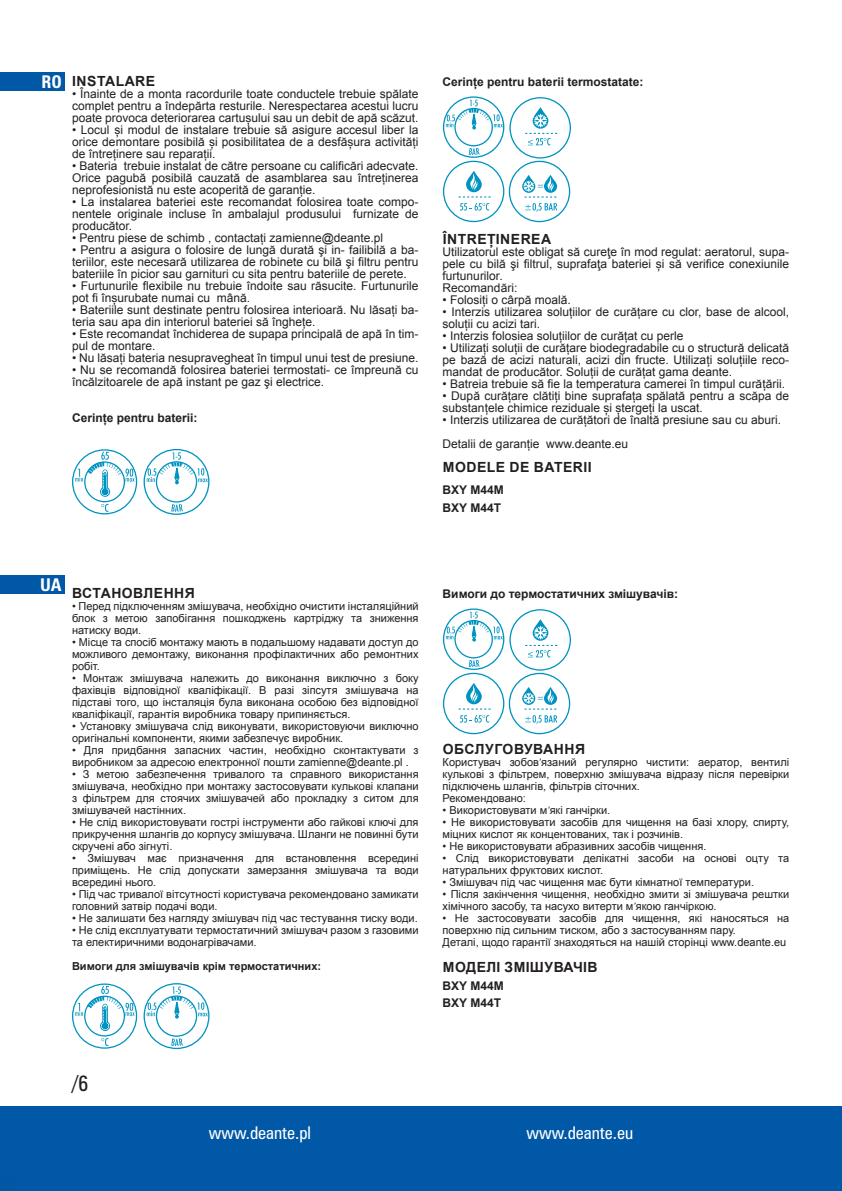
<style>
.page{position:relative;width:842px;height:1191px;background:#fff}
.page>*{position:absolute;margin:0;border:0;box-sizing:border-box;transform-origin:0 0}
.t1{font:20px "Zurich Cn PL";color:#231f20}
.t2{font:16px "Zurich Cn PL";color:#fff}
.t3{font:700 16px "Zurich Cn PL";color:#fff}
.t4{font:700 14px "Arial";letter-spacing:.035em;color:#231f20}
.t5{font:12px/12px "Arial";color:#231f20}
.t6{font:700 12px/17.6px "Arial";color:#231f20}
.t7{font:11px/12px "Arial";color:#231f20}
.t8{font:700 11px "Arial";color:#231f20}
</style>
<div class="page">
<div style="left:0;top:1106px;width:842px;height:85px;background:#0158a6"></div>
<div style="left:0;top:72px;width:65px;height:18px;background:#0158a6"></div>
<div style="left:0;top:575px;width:65px;height:19px;background:#0158a6"></div>
<div style="left:144px;top:449px;width:65px;height:66px;border:1px solid #0093c1;border-radius:50%"></div>
<div style="left:156px;top:461px;width:41px;height:41px;border:1px solid #0093c1;border-radius:50%"></div>
<svg style="left:171px;top:504px;width:12px;height:8px"></svg>
<svg style="left:147px;top:452px;width:61px;height:32px"></svg>
<div style="left:72px;top:449px;width:65px;height:65px;border:1px solid #0093c1;border-radius:50%"></div>
<div style="left:84px;top:461px;width:41px;height:41px;border:1px solid #0093c1;border-radius:50%"></div>
<svg style="left:101px;top:504px;width:7px;height:8px"></svg>
<svg style="left:75px;top:452px;width:60px;height:45px"></svg>
<div style="left:144px;top:983px;width:65px;height:66px;border:1px solid #0093c1;border-radius:50%"></div>
<div style="left:156px;top:995px;width:41px;height:41px;border:1px solid #0093c1;border-radius:50%"></div>
<svg style="left:171px;top:1038px;width:12px;height:8px"></svg>
<svg style="left:147px;top:986px;width:61px;height:32px"></svg>
<div style="left:72px;top:983px;width:65px;height:65px;border:1px solid #0093c1;border-radius:50%"></div>
<div style="left:84px;top:995px;width:41px;height:41px;border:1px solid #0093c1;border-radius:50%"></div>
<svg style="left:101px;top:1038px;width:7px;height:8px"></svg>
<svg style="left:75px;top:986px;width:60px;height:45px"></svg>
<div style="left:443px;top:161px;width:61px;height:61px;border:1px solid #0093c1;border-radius:50%"></div>
<svg style="left:459px;top:174px;width:32px;height:23px"></svg>
<div style="left:509px;top:161px;width:61px;height:61px;border:1px solid #0093c1;border-radius:50%"></div>
<svg style="left:522px;top:175px;width:34px;height:22px"></svg>
<svg style="left:460px;top:203px;width:29px;height:7px"></svg>
<svg style="left:525px;top:203px;width:32px;height:9px"></svg>
<svg style="left:446px;top:96px;width:125px;height:63px"></svg>
<div style="left:443px;top:673px;width:61px;height:61px;border:1px solid #0093c1;border-radius:50%"></div>
<svg style="left:459px;top:685px;width:32px;height:24px"></svg>
<div style="left:509px;top:673px;width:61px;height:61px;border:1px solid #0093c1;border-radius:50%"></div>
<svg style="left:522px;top:687px;width:34px;height:22px"></svg>
<svg style="left:460px;top:715px;width:29px;height:7px"></svg>
<svg style="left:525px;top:715px;width:32px;height:9px"></svg>
<svg style="left:446px;top:608px;width:125px;height:63px"></svg>
<h2 class="t3" style="left:41px;top:71px;width:22px">RO</h2>
<p class="t4" style="left:72px;top:71px;width:15px">Instalare</p>
<p class="t5" style="left:72px;top:88px;width:348px;text-align:justify">• Înainte de a monta racordurile toate conductele trebuie spălate complet pentru a îndepărta resturile. Nerespectarea acestui lucru poate provoca deteriorarea cartușului sau un debit de apă scăzut.</p>
<p class="t5" style="left:72px;top:124px;width:348px;text-align:justify">• Locul și modul de instalare trebuie să asigure accesul liber la orice demontare posibilă și posibilitatea de a desfășura activități de întreținere sau reparații.</p>
<p class="t5" style="left:72px;top:160px;width:348px;text-align:justify">• Bateria trebuie instalat de către persoane cu calificări adecvate.<br>Orice pagubă posibilă cauzată de asamblarea sau întreținerea neprofesionistă nu este acoperită de garanție.</p>
<p class="t5" style="left:72px;top:196px;width:348px;text-align:justify">• La instalarea bateriei este recomandat folosirea toate compo&shy;nentele originale incluse în ambalajul produsului furnizate de producător.</p>
<p class="t5" style="left:72px;top:232px;width:313px">• Pentru piese de schimb , contactați zamienne@deante.pl</p>
<p class="t5" style="left:72px;top:244px;width:348px;text-align:justify">• Pentru a asigura o folosire de lungă durată şi in- failibilă a ba&shy;teriilor, este necesară utilizarea de robinete cu bilă şi filtru pentru bateriile în picior sau garnituri cu sita pentru bateriile de perete.</p>
<p class="t5" style="left:72px;top:280px;width:348px">• Furtunurile flexibile nu trebuie îndoite sau răsucite. Furtunurile pot fi înșurubate numai cu mână.</p>
<p class="t5" style="left:72px;top:304px;width:348px">• Bateriile sunt destinate pentru folosirea interioară. Nu lăsați ba&shy;teria sau apa din interiorul bateriei să înghețe.</p>
<p class="t5" style="left:72px;top:328px;width:348px">• Este recomandat închiderea de supapa principală de apă în tim&shy;pul de montare.</p>
<p class="t5" style="left:72px;top:352px;width:348px">• Nu lăsați bateria nesupravegheat în timpul unui test de presiune.</p>
<p class="t5" style="left:72px;top:364px;width:348px">• Nu se recomandă folosirea bateriei termostati- ce împreună cu încălzitoarele de apă instant pe gaz şi electrice.</p>
<p class="t6" style="left:72px;top:409px;width:127px">Cerințe pentru baterii:</p>
<p class="t6" style="left:443px;top:73px;width:202px">Cerințe pentru baterii termostatate:</p>
<p class="t4" style="left:443px;top:229px;width:15px">Întreținerea</p>
<p class="t5" style="left:443px;top:246px;width:348px">Utilizatorul este obligat să cureţe în mod regulat: aeratorul, supa&shy;pele cu bilă şi filtrul, suprafaţa bateriei și să verifice conexiunile furtunurilor.<br>Recomandări:</p>
<p class="t5" style="left:443px;top:294px;width:130px">• Folosiți o cârpă moală.</p>
<p class="t5" style="left:443px;top:306px;width:348px">• Interzis utilizarea soluțiilor de curățare cu clor, base de alcool, soluții cu acizi tari.</p>
<p class="t5" style="left:443px;top:330px;width:242px">• Interzis folosiea soluțiilor de curățat cu perle</p>
<p class="t5" style="left:443px;top:342px;width:348px;text-align:justify">• Utilizați soluții de curățare biodegradabile cu o structură delicată pe bază de acizi naturali, acizi din fructe. Utilizați soluțiile reco&shy;mandat de producător. Soluții de curățat gama deante.</p>
<p class="t5" style="left:443px;top:378px;width:344px">• Batreia trebuie să fie la temperatura camerei în timpul curățării.</p>
<p class="t5" style="left:443px;top:390px;width:348px">• După curățare clătiți bine suprafața spălată pentru a scăpa de substanțele chimice reziduale și ștergeți la uscat.</p>
<p class="t5" style="left:443px;top:408px;width:340px;line-height:24px">• Interzis utilizarea de curățători de înaltă presiune sau cu aburi.<br>Detalii de garanție www.deante.eu</p>
<p class="t4" style="left:443px;top:457px;width:150px">MODELE DE BATERII</p>
<p class="t6" style="left:443px;top:481px;width:63px">BXY M44M<br>BXY M44T</p>
<h2 class="t3" style="left:40px;top:574px;width:23px">UA</h2>
<p class="t4" style="left:72px;top:583px;width:124px">ВСТАНОВЛЕННЯ</p>
<p class="t7" style="left:72px;top:600px;width:348px;text-align:justify">• Перед підключенням змішувача, необхідно очистити інсталяційний блок з метою запобігання пошкоджень картріджу та зниження натиску води.</p>
<p class="t7" style="left:72px;top:636px;width:348px;text-align:justify">• Місце та спосіб монтажу мають в подальшому надавати доступ до можливого демонтажу, виконання профілактичних або ремонтних робіт.</p>
<p class="t7" style="left:72px;top:672px;width:348px;text-align:justify">• Монтаж змішувача належить до виконання виключно з боку фахівців відповідної кваліфікації. В разі зіпсутя змішувача на підставі того, що інсталяція була виконана особою без відповідної кваліфікації, гарантія виробника товару припиняється.</p>
<p class="t7" style="left:72px;top:720px;width:348px">• Установку змішувача слід виконувати, використовуючи виключно оригінальні компоненти, якими забезпечує виробник.</p>
<p class="t7" style="left:72px;top:744px;width:348px">• Для придбання запасних частин, необхідно сконтактувати з виробником за адресою електронної пошти zamienne@deante.pl .</p>
<p class="t7" style="left:72px;top:768px;width:348px;text-align:justify">• З метою забезпечення тривалого та справного використання змішувача, необхідно при монтажу застосовувати кулькові клапани з фільтрем для стоячих змішувачей або прокладку з ситом для змішувачей настінних.</p>
<p class="t7" style="left:72px;top:816px;width:348px;text-align:justify">• Не слід використовувати гострі інструменти або гайкові ключі для прикручення шлангів до корпусу змішувача. Шланги не повинні бути скручені або зігнуті.</p>
<p class="t7" style="left:72px;top:852px;width:348px;text-align:justify">• Змішувач має призначення для встановлення всередині приміщень. Не слід допускати замерзання змішувача та води всередині нього.</p>
<p class="t7" style="left:72px;top:888px;width:348px">• Під час тривалої вітсутності користувача рекомендовано замикати головний затвір подачі води.</p>
<p class="t7" style="left:72px;top:912px;width:347px">• Не залишати без нагляду змішувач під час тестування тиску води.</p>
<p class="t7" style="left:72px;top:924px;width:348px">• Не слід експлуатувати термостатичний змішувач разом з газовими та електиричними водонагрівачами.</p>
<p class="t8" style="left:72px;top:958px;width:251px">Вимоги для змішувачів крім термостатичних:</p>
<p class="t6" style="left:443px;top:585px;width:237px">Вимоги до термостатичних змішувачів:</p>
<p class="t4" style="left:443px;top:739px;width:144px">ОБСЛУГОВУВАННЯ</p>
<p class="t7" style="left:443px;top:756px;width:348px">Користувач зобовُязаний регулярно чистити: аератор, вентилі кулькові з фільтрем, поверхню змішувача відразу після перевірки підключень шлангів, фільтрів сіточних.<br>Рекомендовано:</p>
<p class="t7" style="left:443px;top:804px;width:169px">• Використовувати мُякі ганчірки.</p>
<p class="t7" style="left:443px;top:816px;width:348px">• Не використовувати засобів для чищення на базі хлору, спирту, міцних кислот як концентованих, так і розчинів.</p>
<p class="t7" style="left:443px;top:840px;width:265px">• Не використовувати абразивних засобів чищення.</p>
<p class="t7" style="left:443px;top:852px;width:348px">• Слід використовувати делікатні засоби на основі оцту та натуральних фруктових кислот.</p>
<p class="t7" style="left:443px;top:876px;width:313px">• Змішувач під час чищення має бути кімнатної температури.</p>
<p class="t7" style="left:443px;top:888px;width:348px">• Після закінчення чищення, необхідно змити зі змішувача рештки хімічного засобу, та насухо витерти мُякою ганчіркою.</p>
<p class="t7" style="left:443px;top:912px;width:348px">• Не застосовувати засобів для чищення, які наносяться на поверхню під сильним тиском, або з застосуванням пару.<br>Деталі, щодо гарантії знаходяться на нашій сторінці www.deante.eu</p>
<p class="t4" style="left:443px;top:957px;width:156px">МОДЕЛІ ЗМІШУВАЧІВ</p>
<p class="t6" style="left:443px;top:977px;width:63px">BXY M44M<br>BXY M44T</p>
<h1 class="t1" style="left:72px;top:1069px;width:18px">/6</h1>
<h2 class="t2" style="left:209px;top:1122px;width:104px">www.deante.pl</h2>
<h2 class="t2" style="left:526px;top:1122px;width:108px">www.deante.eu</h2>
</div>
